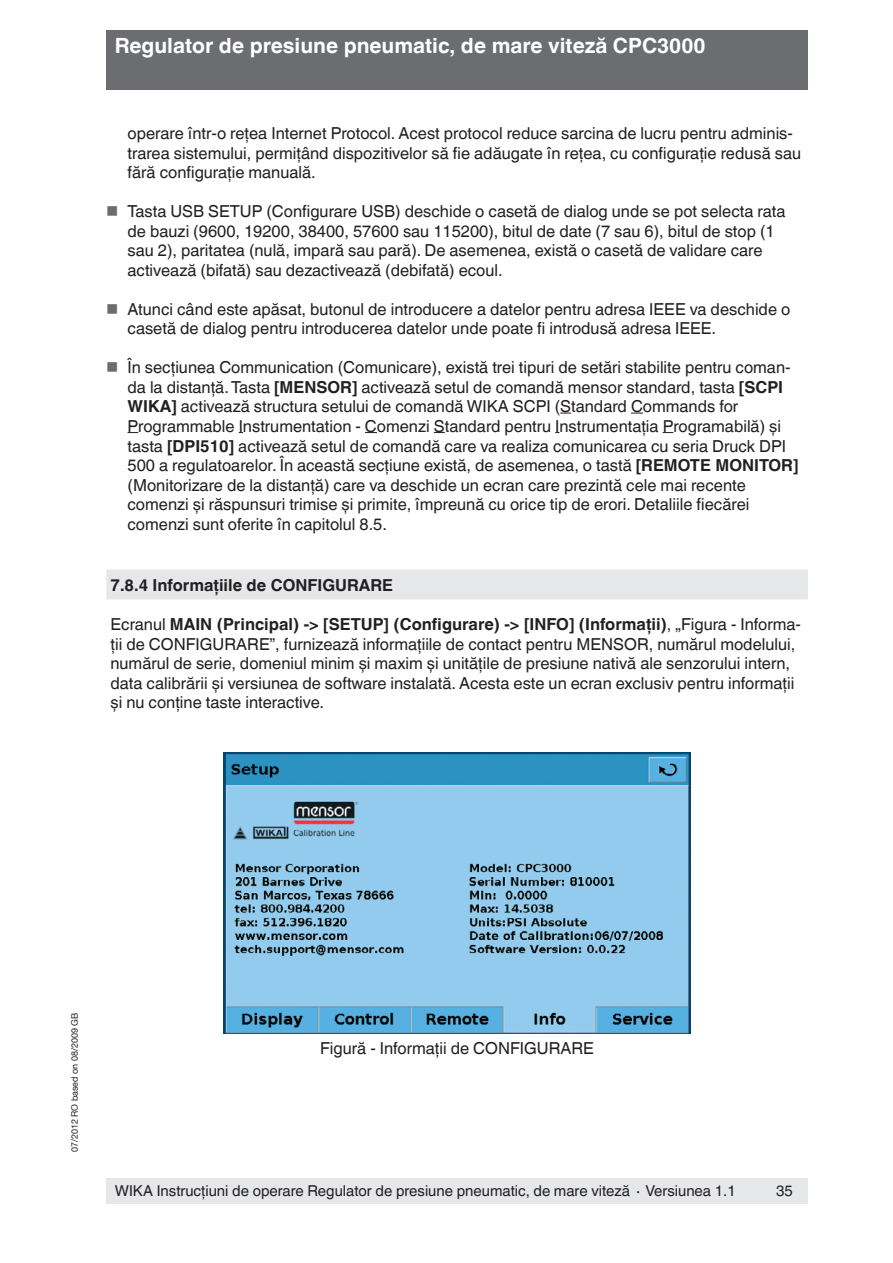
<style>
.page{position:relative;width:893px;height:1263px;background:#fff}
.page>*{position:absolute;margin:0;border:0;box-sizing:border-box;transform-origin:0 0}
.t1{font:700 21px "Helvetica World";color:#fff}
.t2{font:16.5px/19.5px "Helvetica World";color:#231f20}
.t3{font:700 16.5px "Helvetica World";color:#231f20}
.t4{font:15px "Helvetica World";color:#231f20}
.t5{font:9px "Helvetica Neue";color:#231f20}
.s1{font-weight:700}
</style>
<div class="page">
<div style="left:106px;top:1178px;width:702px;height:25px;background:#e6e7e9"></div>
<div style="left:106px;top:30px;width:702px;height:59px;background:#6c6d70"></div>
<svg style="left:631px;top:413px;width:12px;height:1px"></svg>
<svg style="left:365px;top:432px;width:12px;height:1px"></svg>
<div style="left:106px;top:569px;width:702px;height:30px;background:#e6e7e9"></div>
<img style="left:223px;top:753px;width:467px;height:280px">
<p class="t1" style="left:115px;top:34px;width:592px">Regulator de presiune pneumatic, de mare viteză CPC3000</p>
<p class="t2" style="left:128px;top:124px;width:675px">operare într-o reţea Internet Protocol. Acest protocol reduce sarcina de lucru pentru adminis&shy;trarea sistemului, permiţând dispozitivelor să fie adăugate în reţea, cu configuraţie redusă sau fără configuraţie manuală.</p>
<p class="t2" style="left:128px;top:202px;width:659px">Tasta USB SETUP (Configurare USB) deschide o casetă de dialog unde se pot selecta rata de bauzi (9600, 19200, 38400, 57600 sau 115200), bitul de date (7 sau 6), bitul de stop (1 sau 2), paritatea (nulă, impară sau pară). De asemenea, există o casetă de validare care activează (bifată) sau dezactivează (debifată) ecoul.</p>
<p class="t2" style="left:128px;top:299px;width:664px">Atunci când este apăsat, butonul de introducere a datelor pentru adresa IEEE va deschide o casetă de dialog pentru introducerea datelor unde poate fi introdusă adresa IEEE.</p>
<p class="t2" style="left:128px;top:358px;width:665px">În secţiunea Communication (Comunicare), există trei tipuri de setări stabilite pentru coman&shy;da la distanţă. Tasta <span class="s1">[Mensor</span></p>
<p class="t2" style="left:128px;top:377px;width:660px;text-indent:224px"><span class="s1">]</span> activează setul de comandă mensor standard, tasta <span class="s1">[SCPI WIKA]</span> activează structura setului de comandă WIKA SCPI (Standard Commands for Programmable Instrumentation - Comenzi Standard pentru Instrumentaţia Programabilă) şi tasta <span class="s1">[DPI510]</span> activează setul de comandă care va realiza comunicarea cu seria Druck DPI 500 a regulatoarelor. În această secţiune există, de asemenea, o tastă <span class="s1">[Remote</span></p>
<p class="t3" style="left:715px;top:456px;width:26px">Monitor</p>
<p class="t3" style="left:793px;top:456px;width:7px">]</p>
<p class="t2" style="left:128px;top:475px;width:623px">(Monitorizare de la distanţă) care va deschide un ecran care prezintă cele mai recente comenzi şi răspunsuri trimise şi primite, împreună cu orice tip de erori. Detaliile fiecărei comenzi sunt oferite în capitolul 8.5.</p>
<p class="t3" style="left:110px;top:576px;width:284px">7.8.4 Informaţiile de CONFIGURARE</p>
<p class="t2" style="left:110px;top:615px;width:692px">Ecranul <span class="s1">MAIN (Principal) -&gt; [SETUP] (Configurare) -&gt; [INFO] (Informaţii)</span>, „Figura - Informa&shy;ţii de CONFIGURARE”, furnizează informaţiile de contact pentru MENSOR, numărul modelului, numărul de serie, domeniul minim şi maxim şi unităţile de presiune nativă ale senzorului intern, data calibrării şi versiunea de software instalată. Acesta este un ecran exclusiv pentru informaţii şi nu conţine taste interactive.</p>
<p class="t5" style="left:69px;top:1152px;width:141px;rotate:-90deg">07/2012 RO based on 08/2009 GB</p>
<p class="t2" style="left:320px;top:1039px;width:275px">Figură - Informaţii de CONFIGURARE</p>
<p class="t4" style="left:115px;top:1182px;width:622px">WIKA Instrucţiuni de operare Regulator de presiune pneumatic, de mare viteză ∙ Versiunea 1.1</p>
<p class="t4" style="left:776px;top:1182px;width:18px">35</p>
</div>
